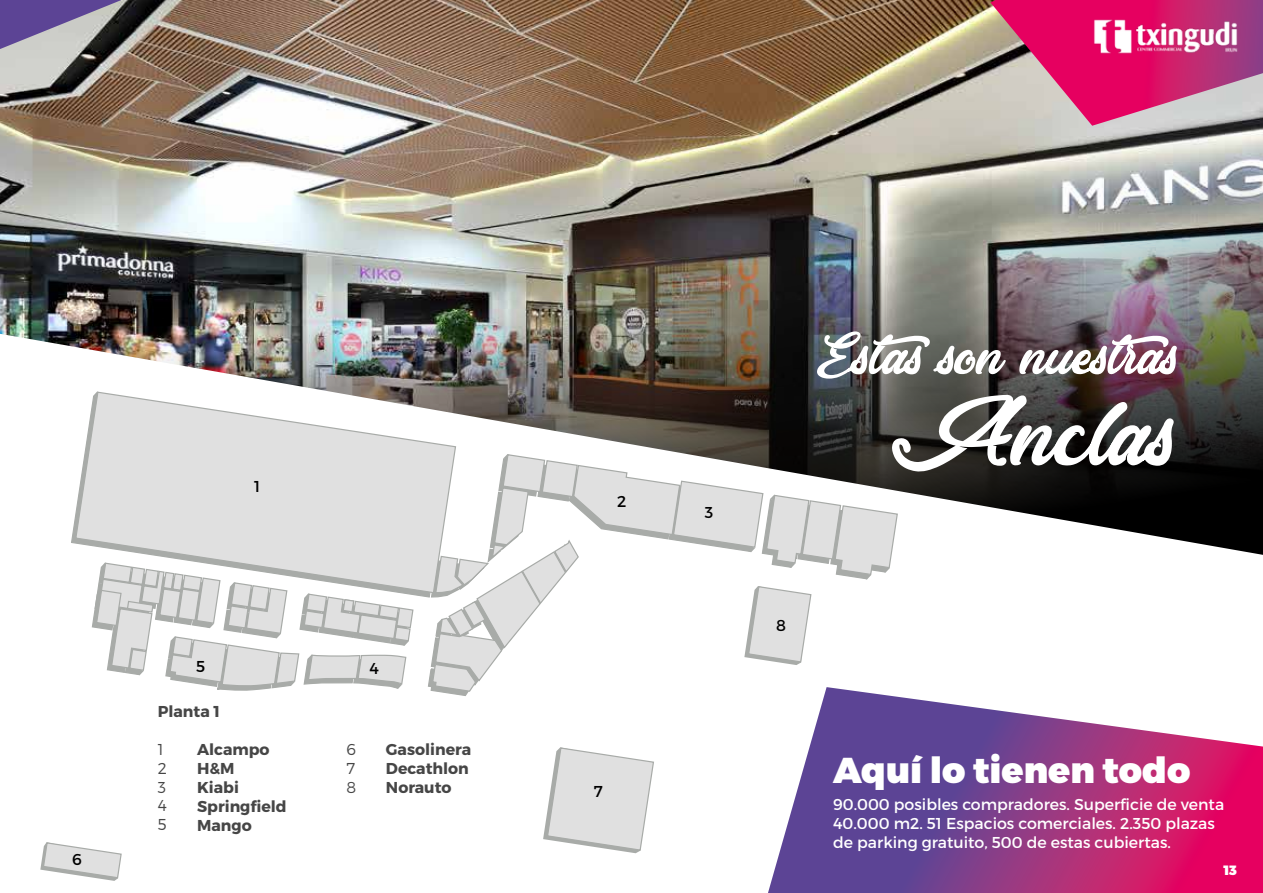
<style>
.page{position:relative;width:1263px;height:893px;background:#fff}
.page>*{position:absolute;margin:0;border:0;box-sizing:border-box;transform-origin:0 0}
.t1{font:900 36px "Montserrat";color:#fff}
.t2{font:15.75px/18.9px "Montserrat";color:#fff}
.t3{font:700 15.75px/18.9px "Montserrat";color:#464646}
.t4{font:300 15.75px/18.9px "Montserrat";color:#464646}
.t5{font:15.75px "Montserrat";color:#000}
.t6{font:900 13.5px "Montserrat";color:#fff}
</style>
<div class="page">
<img style="left:1px;top:0;width:989px;height:106px">
<img style="left:1px;top:106px;width:1262px;height:228px">
<img style="left:2px;top:334px;width:1261px;height:520px">
<img style="left:0;top:0;width:1px;height:893px">
<img style="left:817px;top:331px;width:360px;height:48px">
<svg style="left:0;top:0;width:121px;height:49px;background:#7c7097"></svg>
<svg style="left:990px;top:0;width:273px;height:126px;background:#cd5387"></svg>
<svg style="left:768px;top:687px;width:495px;height:206px"></svg>
<img style="left:1090px;top:17px;width:152px;height:39px">
<svg style="left:74px;top:391px;width:383px;height:203px"></svg>
<svg style="left:91px;top:562px;width:323px;height:129px"></svg>
<svg style="left:543px;top:747px;width:112px;height:106px"></svg>
<svg style="left:427px;top:395px;width:747px;height:302px"></svg>
<svg style="left:40px;top:841px;width:82px;height:40px"></svg>
<p class="t5" style="left:72px;top:850px;width:11px">6</p>
<p class="t5" style="left:254px;top:476px;width:8px">1</p>
<p class="t5" style="left:196px;top:656px;width:11px">5</p>
<p class="t5" style="left:369px;top:658px;width:11px">4</p>
<p class="t3" style="left:158px;top:702px;width:64px">Planta 1</p>
<p class="t4" style="left:158px;top:739px;width:11px">1<br>2<br>3<br>4<br>5</p>
<p class="t3" style="left:386px;top:740px;width:87px">Gasolinera<br>Decathlon<br>Norauto</p>
<p class="t3" style="left:197px;top:740px;width:91px">Alcampo<br>H&amp;M<br>Kiabi<br>Springfield<br>Mango</p>
<p class="t4" style="left:347px;top:739px;width:11px;text-align:justify">6<br>7<br>8</p>
<p class="t5" style="left:617px;top:492px;width:11px">2</p>
<p class="t5" style="left:594px;top:781px;width:10px">7</p>
<p class="t5" style="left:705px;top:503px;width:10px">3</p>
<p class="t5" style="left:776px;top:615px;width:11px">8</p>
<h1 class="t1" style="left:833px;top:748px;width:359px">Aquí lo tienen todo</h1>
<p class="t2" style="left:833px;top:795px;width:392px">90.000 posibles compradores. Superficie de venta<br>40.000 m2. 51 Espacios comerciales. 2.350 plazas de parking gratuito, 500 de estas cubiertas.</p>
<p class="t6" style="left:1223px;top:861px;width:15px">13</p>
</div>
